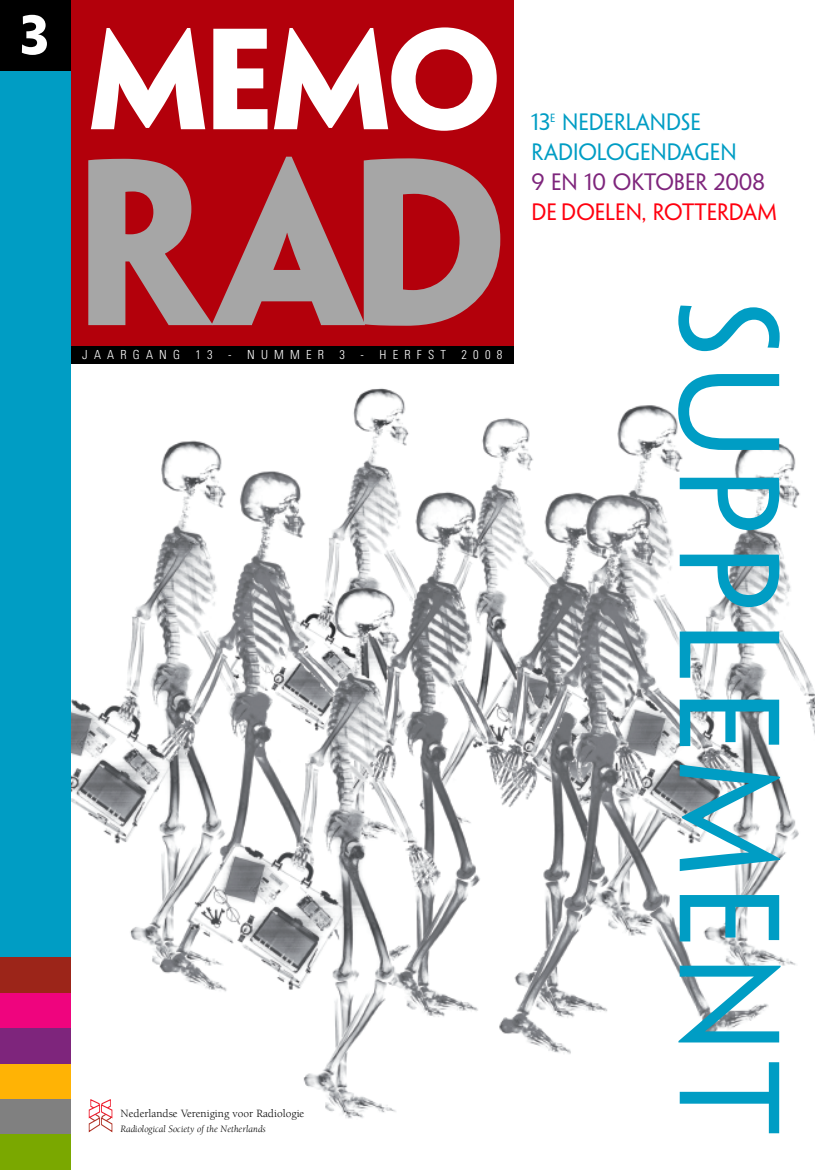
<style>
.page{position:relative;width:815px;height:1170px;background:#fff}
.page>*{position:absolute;margin:0;border:0;box-sizing:border-box;transform-origin:0 0}
.t1{font:700 212px "Penumbra Sans Std";color:#a6a6a6}
.t2{font:700 128.75px "Penumbra Sans Std";color:#fff}
.t3{font:127.5px "Penumbra Sans Std";letter-spacing:.065em;color:#009dc4}
.t4{font:700 50px "Penumbra Sans Std";color:#fff}
.t5{font:21.25px/30px "Penumbra Sans Std";color:#009dc4}
.t6{font:21.25px "Penumbra Sans Std";color:#ff000f}
.t7{font:21.25px "Penumbra Sans Std";color:#7e257c}
.t8{font:300 condensed 12.5px "Univers";letter-spacing:.495em;color:#fff}
.t9{font:11.38px "Berkeley";color:#000}
.t10{font:italic 10px "Berkeley";color:#000}
</style>
<div class="page">
<img style="left:71px;top:388px;width:744px;height:745px">
<div style="left:0;top:71px;width:71px;height:1098px;background:#009dc4"></div>
<div style="left:0;top:0;width:71px;height:71px;background:#000"></div>
<div style="left:71px;top:0;width:443px;height:347px;background:#b3000b"></div>
<div style="left:71px;top:346px;width:443px;height:18px;background:#000"></div>
<svg style="left:89px;top:1099px;width:23px;height:33px"></svg>
<div style="left:0;top:1098px;width:71px;height:36px;background:#808080"></div>
<div style="left:0;top:1134px;width:71px;height:35px;background:#7aa800"></div>
<div style="left:0;top:1063px;width:71px;height:35px;background:#ffb305"></div>
<div style="left:0;top:1028px;width:71px;height:35px;background:#7e257c"></div>
<div style="left:0;top:992px;width:71px;height:36px;background:#ef047e"></div>
<div style="left:0;top:957px;width:71px;height:35px;background:#9c2519"></div>
<h3 class="t4" style="left:21px;top:8px;width:29px">3</h3>
<h2 class="t2" style="left:89px;top:9px;width:414px">MEMO</h2>
<h1 class="t1" style="left:73px;top:128px;width:436px">RAD</h1>
<p class="t8" style="left:82px;top:350px;width:422px">JAARGANG 13 - NUMMER 3 - HERFST 2008</p>
<p class="t9" style="left:121px;top:1108px;width:185px">Nederlandse Vereniging voor Radiologie</p>
<p class="t10" style="left:121px;top:1124px;width:147px">Radiological Society of the Netherlands</p>
<h3 class="t5" style="left:531px;top:108px;width:207px">13<sup>E</sup> NEDERLANDSE<br>RADIOLOGENDAGEN</h3>
<h3 class="t7" style="left:531px;top:170px;width:235px">9 EN 10 OKTOBER 2008</h3>
<h3 class="t6" style="left:531px;top:200px;width:247px">DE DOELEN, ROTTERDAM</h3>
<h3 class="t3" style="left:798px;top:301px;width:834px;rotate:90deg">SUPPLEMENT</h3>
</div>
